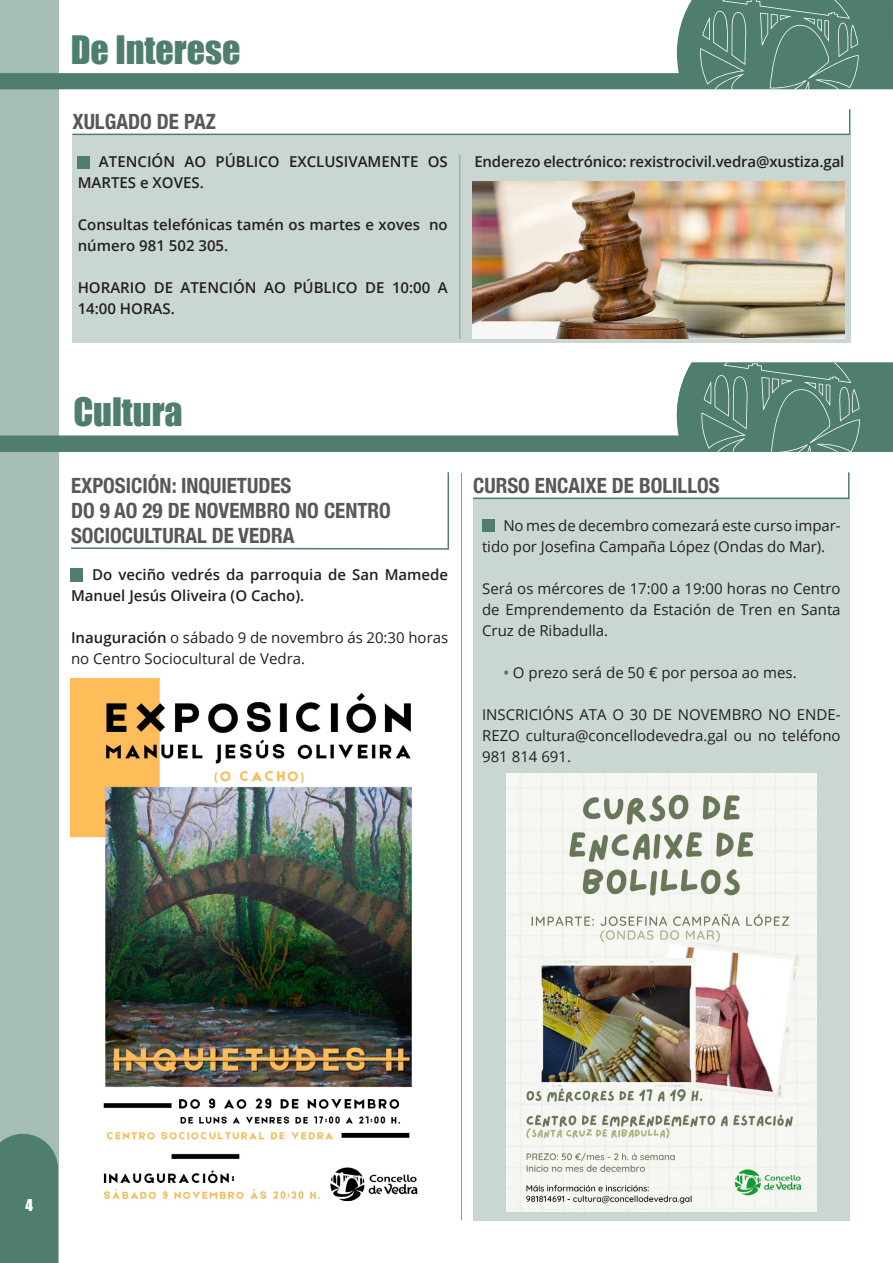
<style>
.page{position:relative;width:893px;height:1263px;background:#fff}
.page>*{position:absolute;margin:0;border:0;box-sizing:border-box;transform-origin:0 0}
.Encabezado_1{font:36px "Impact";color:#4f7e71}
.Titulares_Noticias{font:700 condensed 21px/25.2px "Helvetica Neue";color:#57585a}
.Texto{font:15px/21px "Open Sans";color:#231f20}
.Texto-2{font:600 15px/21px "Open Sans";color:#231f20}
.Numeración{font:15px "Impact";color:#fff}
.s1{font-weight:600}
.s2{font-weight:600;color:#4f7e71}
</style>
<div class="page">
<div style="left:0;top:0;width:58px;height:1263px;background:#a6bdb5"></div>
<div style="left:0;top:1134px;width:58px;height:129px;background:#4f7e71"></div>
<svg style="left:0;top:0;width:893px;height:89px"></svg>
<svg style="left:700px;top:0;width:159px;height:89px;background:#5c877b"></svg>
<svg style="left:0;top:363px;width:893px;height:89px"></svg>
<svg style="left:701px;top:363px;width:159px;height:89px;background:#5b867a"></svg>
<div style="left:72px;top:134px;width:778px;height:208px;background:#cad6d2"></div>
<svg style="left:72px;top:109px;width:779px;height:27px"></svg>
<hr style="left:459px;top:155px;width:1px;height:184px;background:#939598">
<div style="left:78px;top:156px;width:12px;height:12px;background:#4f7e71"></div>
<img style="left:473px;top:181px;width:371px;height:158px">
<div style="left:71px;top:569px;width:12px;height:13px;background:#4f7e71"></div>
<svg style="left:71px;top:472px;width:378px;height:78px"></svg>
<hr style="left:461px;top:473px;width:1px;height:747px;background:#939598">
<img style="left:71px;top:678px;width:347px;height:524px">
<div style="left:473px;top:498px;width:376px;height:722px;background:#cad6d2"></div>
<svg style="left:473px;top:472px;width:377px;height:28px"></svg>
<div style="left:482px;top:520px;width:13px;height:12px;background:#4f7e71"></div>
<img style="left:506px;top:773px;width:310px;height:439px">
<p class="Encabezado_1" style="left:71px;top:22px;width:171px">De Interese</p>
<p class="Titulares_Noticias" style="left:72px;top:108px;width:145px">XULGADO DE PAZ</p>
<p class="Texto-2" style="left:78px;top:151px;width:372px;text-indent:21px">ATENCIÓN AO PÚBLICO EXCLUSIVAMENTE OS<br>MARTES e XOVES.</p>
<p class="Texto-2" style="left:78px;top:214px;width:372px">Consultas telefónicas tamén os martes e xoves no número 981 502 305.</p>
<p class="Texto-2" style="left:78px;top:277px;width:372px">HORARIO DE ATENCIÓN AO PÚBLICO DE 10:00 A<br>14:00 HORAS.</p>
<p class="Texto-2" style="left:474px;top:151px;width:372px">Enderezo electrónico: rexistrocivil.vedra@xustiza.gal</p>
<p class="Encabezado_1" style="left:73px;top:384px;width:111px">Cultura</p>
<p class="Titulares_Noticias" style="left:71px;top:471px;width:222px">EXPOSICIÓN: INQUIETUDES</p>
<p class="Titulares_Noticias" style="left:71px;top:497px;width:321px">DO 9 AO 29 DE NOVEMBRO NO CENTRO<br>SOCIOCULTURAL DE VEDRA</p>
<p class="Texto-2" style="left:71px;top:564px;width:379px;text-indent:21px">Do veciño vedrés da parroquia de San Mamede<br>Manuel Jesús Oliveira (O Cacho).</p>
<p class="Texto" style="left:71px;top:627px;width:379px"><span class="s1">Inauguración</span> o sábado 9 de novembro ás 20:30 horas no Centro Sociocultural de Vedra.</p>
<p class="Titulares_Noticias" style="left:473px;top:471px;width:248px">CURSO ENCAIXE DE BOLILLOS</p>
<p class="Texto" style="left:482px;top:515px;width:360px;text-indent:21px">No mes de decembro comezará este curso impar&shy;tido por Josefina Campaña López (Ondas do Mar).</p>
<p class="Texto" style="left:482px;top:578px;width:360px;text-align:justify">Será os mércores de 17:00 a 19:00 horas no Centro de Emprendemento da Estación de Tren en Santa Cruz de Ribadulla.</p>
<p class="Texto" style="left:503px;top:662px;width:295px"><span class="s2">•</span> O prezo será de 50 € por persoa ao mes.</p>
<p class="Texto" style="left:482px;top:704px;width:360px;text-align:justify">INSCRICIÓNS ATA O 30 DE NOVEMBRO NO ENDE-REZO cultura@concellodevedra.gal ou no teléfono 981 814 691.</p>
<p class="Numeración" style="left:26px;top:1193px;width:9px">4</p>
</div>
